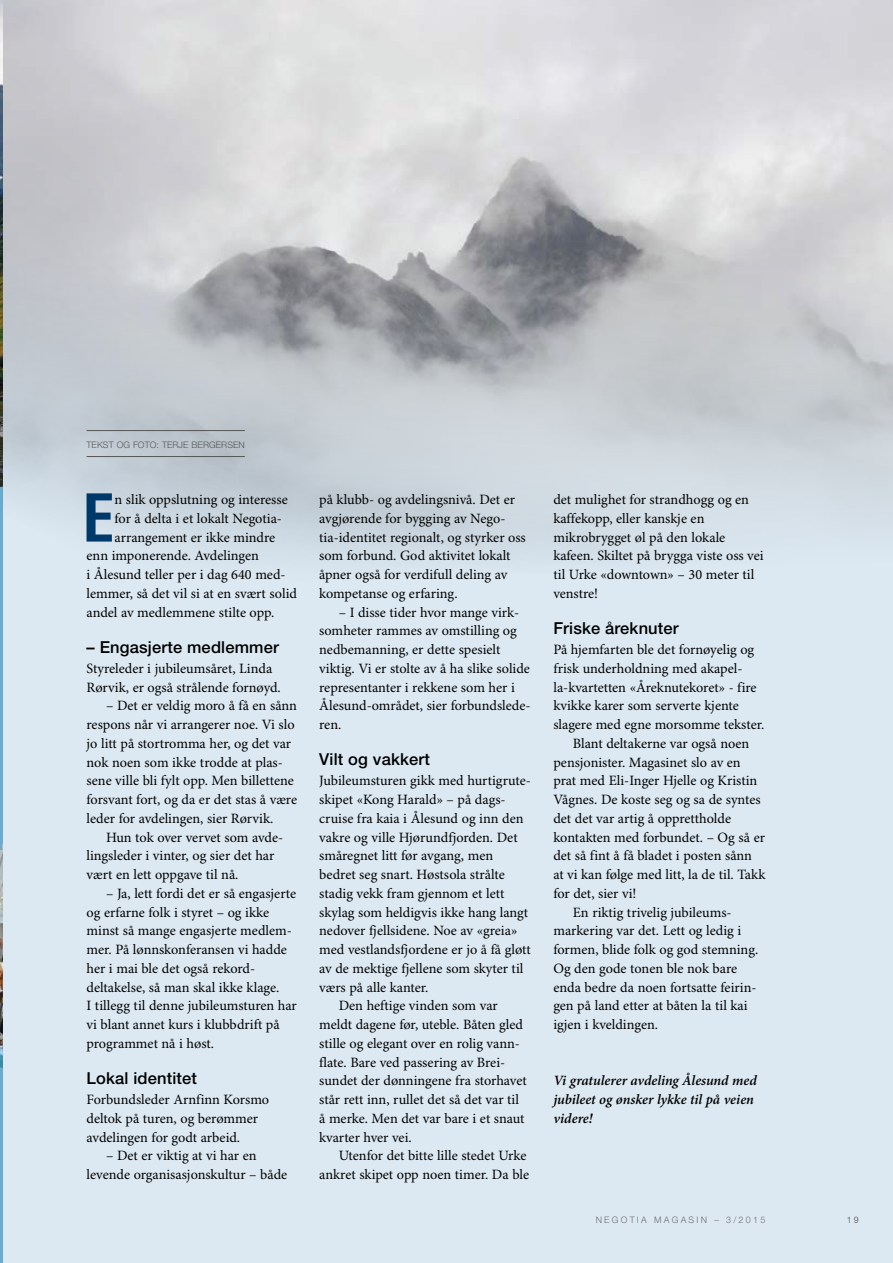
<style>
.page{position:relative;width:893px;height:1263px;background:#dce9f3}
.page>*{position:absolute;margin:0;border:0;box-sizing:border-box;transform-origin:0 0}
.t1{font:700 condensed 64.2px "Helvetica LT Std";color:#003869}
.t2{font:500 16.5px "Helvetica Neue LT Std";letter-spacing:.01em;color:#000}
.t3{font:14.25px/18.8px "Minion Pro";color:#000}
.t4{font:italic 600 14.25px/18.8px "Minion Pro";letter-spacing:-.005em;color:#000}
.t5{font:300 9px "Helvetica Neue LT Std";letter-spacing:.01em;color:#575756}
.t6{font:300 9px "Helvetica Neue LT Std";letter-spacing:.25em;color:#706f6f}
.t7{font:9px "Helvetica Neue LT Std";color:#706f6f}
</style>
<div class="page">
<hr style="left:0;top:0;width:2px;height:1263px;background:#6eaacc">
<img style="left:2px;top:0;width:891px;height:583px">
<img style="left:0;top:850px;width:2px;height:217px">
<img style="left:0;top:0;width:2px;height:487px">
<hr style="left:87px;top:430px;width:158px;height:1px;background:#575756">
<hr style="left:87px;top:456px;width:158px;height:1px;background:#575756">
<p class="t5" style="left:87px;top:439px;width:160px">TEKST OG FOTO: TERJE BERGERSEN</p>
<h1 class="t1" style="left:82px;top:478px;width:34px">E</h1>
<p class="t3" style="left:115px;top:491px;width:175px">n slik oppslutning og interesse</p>
<p class="t3" style="left:115px;top:509px;width:169px">for å delta i et lokalt Negotia-</p>
<p class="t3" style="left:115px;top:528px;width:162px">arrangement er ikke mindre</p>
<p class="t3" style="left:87px;top:547px;width:174px">enn imponerende. Avdelingen</p>
<p class="t3" style="left:87px;top:566px;width:198px">i Ålesund teller per i dag 640 med--</p>
<p class="t3" style="left:87px;top:584px;width:212px">lemmer, så det vil si at en svært solid</p>
<p class="t3" style="left:87px;top:603px;width:189px">andel av medlemmene stilte opp.</p>
<p class="t2" style="left:87px;top:637px;width:194px">– Engasjerte medlemmer</p>
<p class="t3" style="left:87px;top:659px;width:196px">Styreleder i jubileumsåret, Linda<br>Rørvik, er også strålende fornøyd.</p>
<p class="t3" style="left:87px;top:697px;width:212px;text-indent:19px">– Det er veldig moro å få en sånn respons når vi arrangerer noe. Vi slo jo litt på stortromma her, og det var nok noen som ikke trodde at plas&shy;sene ville bli fylt opp. Men billettene forsvant fort, og da er det stas å være leder for avdelingen, sier Rørvik.</p>
<p class="t3" style="left:87px;top:828px;width:198px;text-indent:19px">Hun tok over vervet som avde&shy;lingsleder i vinter, og sier det har vært en lett oppgave til nå.</p>
<p class="t3" style="left:87px;top:884px;width:212px;text-indent:19px">– Ja, lett fordi det er så engasjerte og erfarne folk i styret – og ikke minst så mange engasjerte medlem&shy;mer. På lønnskonferansen vi hadde her i mai ble det også rekord&shy;deltakelse, så man skal ikke klage.<br>I tillegg til denne jubileumsturen har vi blant annet kurs i klubbdrift på programmet nå i høst.</p>
<p class="t2" style="left:87px;top:1068px;width:112px">Lokal identitet</p>
<p class="t3" style="left:87px;top:1091px;width:184px">Forbundsleder Arnfinn Korsmo deltok på turen, og berømmer avdelingen for godt arbeid.</p>
<p class="t3" style="left:87px;top:1147px;width:202px;text-indent:19px">– Det er viktig at vi har en levende organisasjonskultur – både</p>
<p class="t3" style="left:319px;top:491px;width:208px">på klubb- og avdelingsnivå. Det er avgjørende for bygging av Nego&shy;tia-identitet regionalt, og styrker oss som forbund. God aktivitet lokalt åpner også for verdifull deling av kompetanse og erfaring.</p>
<p class="t3" style="left:319px;top:603px;width:213px;text-indent:19px">– I disse tider hvor mange virk&shy;somheter rammes av omstilling og nedbemanning, er dette spesielt viktig. Vi er stolte av å ha slike solide representanter i rekkene som her i<br>Ålesund-området, sier forbundslede&shy;ren.</p>
<p class="t2" style="left:319px;top:749px;width:112px">Vilt og vakkert</p>
<p class="t3" style="left:319px;top:772px;width:213px">Jubileumsturen gikk med hurtigrute-</p>
<p class="t3" style="left:319px;top:791px;width:186px">skipet «Kong Harald» – på dags-</p>
<p class="t3" style="left:319px;top:809px;width:206px">cruise fra kaia i Ålesund og inn den</p>
<p class="t3" style="left:319px;top:828px;width:200px">vakre og ville Hjørundfjorden. Det</p>
<p class="t3" style="left:319px;top:847px;width:176px">småregnet litt før avgang, men</p>
<p class="t3" style="left:319px;top:866px;width:187px">bedret seg snart. Høstsola strålte</p>
<p class="t3" style="left:319px;top:884px;width:187px">stadig vekk fram gjennom et lett</p>
<p class="t3" style="left:319px;top:903px;width:210px">skylag som heldigvis ikke hang langt</p>
<p class="t3" style="left:319px;top:922px;width:200px">nedover fjellsidene. Noe av «greia»</p>
<p class="t3" style="left:319px;top:941px;width:213px">med vestlandsfjordene er jo å få gløtt</p>
<p class="t3" style="left:319px;top:959px;width:206px">av de mektige fjellene som skyter til</p>
<p class="t3" style="left:319px;top:978px;width:111px">værs på alle kanter.</p>
<p class="t3" style="left:339px;top:997px;width:161px">Den heftige vinden som var</p>
<p class="t3" style="left:319px;top:1016px;width:205px">meldt dagene før, uteble. Båten gled</p>
<p class="t3" style="left:319px;top:1034px;width:202px">stille og elegant over en rolig vann-</p>
<p class="t3" style="left:319px;top:1053px;width:186px">flate. Bare ved passering av Brei-</p>
<p class="t3" style="left:319px;top:1072px;width:209px">sundet der dønningene fra storhavet</p>
<p class="t3" style="left:319px;top:1091px;width:201px">står rett inn, rullet det så det var til</p>
<p class="t3" style="left:319px;top:1109px;width:207px">å merke. Men det var bare i et snaut</p>
<p class="t3" style="left:319px;top:1128px;width:94px">kvarter hver vei.</p>
<p class="t3" style="left:339px;top:1147px;width:189px">Utenfor det bitte lille stedet Urke</p>
<p class="t3" style="left:319px;top:1166px;width:211px">ankret skipet opp noen timer. Da ble</p>
<p class="t3" style="left:553px;top:491px;width:212px">det mulighet for strandhogg og en kaffekopp, eller kanskje en mikrobrygget øl på den lokale kafeen. Skiltet på brygga viste oss vei til Urke «downtown» – 30 meter til venstre!</p>
<p class="t2" style="left:553px;top:618px;width:127px">Friske åreknuter</p>
<p class="t3" style="left:553px;top:641px;width:202px">På hjemfarten ble det fornøyelig og</p>
<p class="t3" style="left:553px;top:659px;width:191px">frisk underholdning med akapel-</p>
<p class="t3" style="left:553px;top:678px;width:205px">la-kvartetten «Åreknutekoret» - fire</p>
<p class="t3" style="left:553px;top:697px;width:187px">kvikke karer som serverte kjente</p>
<p class="t3" style="left:553px;top:716px;width:212px">slagere med egne morsomme tekster.</p>
<p class="t3" style="left:573px;top:734px;width:178px">Blant deltakerne var også noen</p>
<p class="t3" style="left:553px;top:753px;width:189px">pensjonister. Magasinet slo av en</p>
<p class="t3" style="left:553px;top:772px;width:206px">prat med Eli-Inger Hjelle og Kristin</p>
<p class="t3" style="left:553px;top:791px;width:209px">Vågnes. De koste seg og sa de syntes</p>
<p class="t3" style="left:553px;top:809px;width:179px">det det var artig å opprettholde</p>
<p class="t3" style="left:553px;top:828px;width:213px">kontakten med forbundet. – Og så er</p>
<p class="t3" style="left:553px;top:847px;width:200px">det så fint å få bladet i posten sånn</p>
<p class="t3" style="left:553px;top:866px;width:214px">at vi kan følge med litt, la de til. Takk</p>
<p class="t3" style="left:553px;top:884px;width:85px">for det, sier vi!</p>
<p class="t3" style="left:573px;top:903px;width:159px">En riktig trivelig jubileums-</p>
<p class="t3" style="left:553px;top:922px;width:189px">markering var det. Lett og ledig i</p>
<p class="t3" style="left:553px;top:941px;width:206px">formen, blide folk og god stemning.</p>
<p class="t3" style="left:553px;top:959px;width:185px">Og den gode tonen ble nok bare</p>
<p class="t3" style="left:553px;top:978px;width:205px">enda bedre da noen fortsatte feirin-</p>
<p class="t3" style="left:553px;top:997px;width:196px">gen på land etter at båten la til kai</p>
<p class="t3" style="left:553px;top:1016px;width:106px">igjen i kveldingen.</p>
<p class="t4" style="left:553px;top:1072px;width:205px">Vi gratulerer avdeling Ålesund med jubileet og ønsker lykke til på veien videre!</p>
<p class="t6" style="left:596px;top:1215px;width:171px">NEGOTIA MAGASIN – 3/2015</p>
<p class="t7" style="left:847px;top:1215px;width:14px">19</p>
</div>
